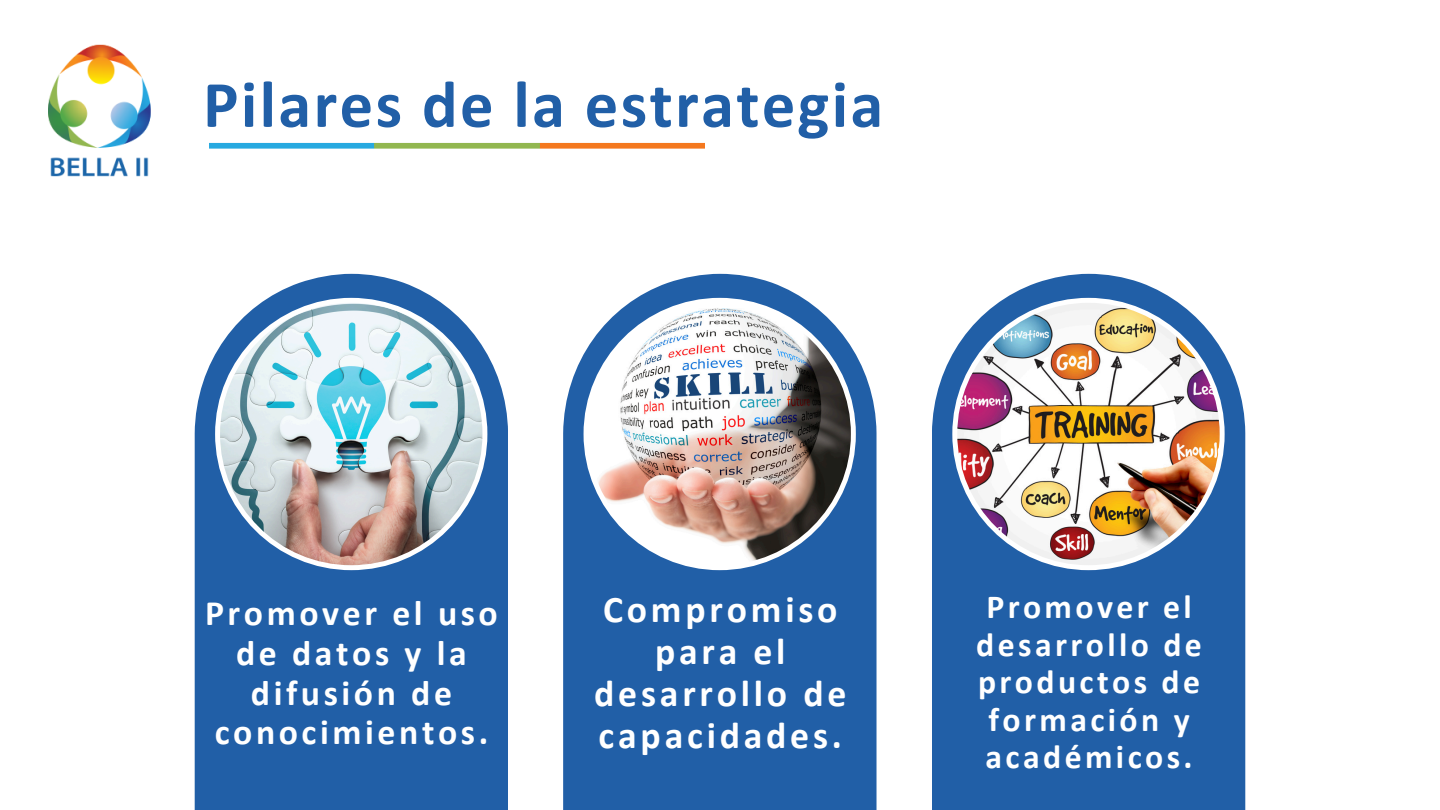
<style>
.page{position:relative;width:1440px;height:810px;background:#fff}
.page>*{position:absolute;margin:0;border:0;box-sizing:border-box;transform-origin:0 0}
.t1{font:700 66.7px "Calibri";letter-spacing:.035em;color:#215fa7}
.t2{font:700 37.8px/42px "Calibri";letter-spacing:.1em;color:#fff;text-align:center}
.t3{font:700 35.8px/39.8px "Calibri";letter-spacing:.1em;color:#fff;text-align:center}
.t4{font:700 33.8px/37.5px "Calibri";letter-spacing:.1em;color:#fff;text-align:center}
</style>
<div class="page">
<img style="left:49px;top:45px;width:655px;height:132px">
<svg style="left:932px;top:274px;width:313px;height:536px;background:#346cae"></svg>
<img style="left:952px;top:298px;width:273px;height:272px">
<svg style="left:563px;top:274px;width:314px;height:536px;background:#356dae"></svg>
<img style="left:584px;top:298px;width:272px;height:272px">
<svg style="left:195px;top:274px;width:313px;height:536px;background:#346cae"></svg>
<img style="left:215px;top:298px;width:272px;height:272px">
<p class="t1" style="left:203px;top:77px;width:682px">Pilares de la estrategia</p>
<h2 class="t3" style="left:205px;top:596px;width:294px">Promover el uso de datos y la difusión de conocimientos.</h2>
<p class="t2" style="left:594px;top:592px;width:254px">Compromiso para el desarrollo de capacidades.</p>
<p class="t4" style="left:976px;top:591px;width:227px">Promover el desarrollo de productos de formación y académicos.</p>
</div>
